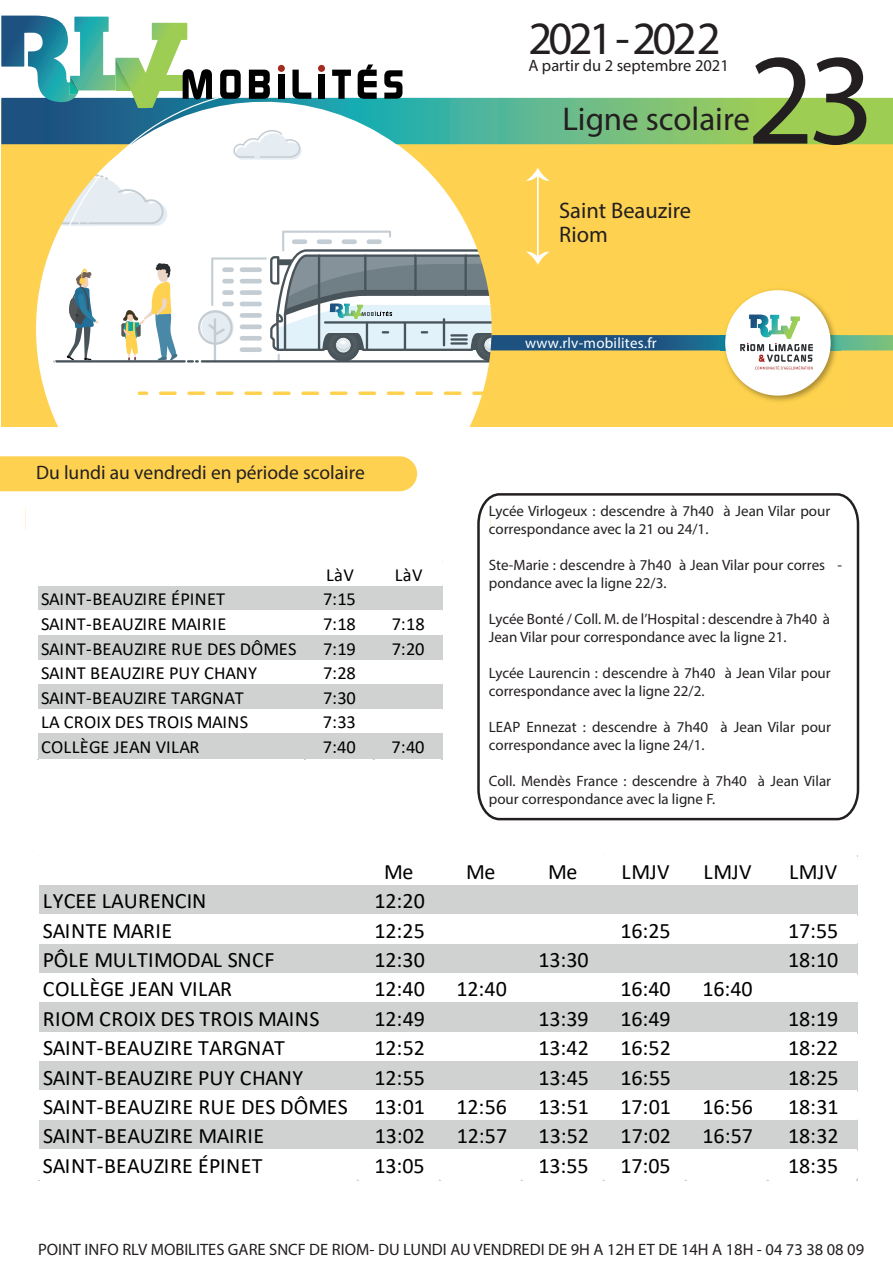
<style>
.page{position:relative;width:893px;height:1263px;background:#fff}
.page>*{position:absolute;margin:0;border:0;box-sizing:border-box;transform-origin:0 0}
.t1{font:130.5px "Myriad Pro";color:#231f20}
.t2{font:46.5px "Myriad Pro";letter-spacing:-.08em;color:#231f20}
.t3{font:33px "Myriad Pro";color:#231f20}
.t4{font:22.5px/24px "Myriad Pro";color:#231f20}
.t5{font:22.05px "Calibri";letter-spacing:-.005em;color:#000001}
.t6{font:700 19.5px "Myriad Pro";color:#231f20}
.t7{font:18.45px "Calibri";letter-spacing:.01em;color:#000001}
.t8{font:16.5px "Myriad Pro";color:#231f20}
.t9{font:600 15px/18px "Myriad Pro";color:#231f20}
.t10{font:15px "Myriad Pro";letter-spacing:.015em;color:#fff}
</style>
<div class="page">
<svg style="left:1px;top:71px;width:892px;height:356px;fill:#fed250"></svg>
<svg style="left:1px;top:145px;width:48px;height:282px;background:#fed55f"></svg>
<img style="left:720px;top:370px;width:120px;height:35px">
<div style="left:725px;top:290px;width:106px;height:106px;background:#fff;border-radius:50%"></div>
<svg style="left:1px;top:86px;width:892px;height:58px"></svg>
<svg style="left:49px;top:89px;width:412px;height:403px"></svg>
<svg style="left:187px;top:168px;width:706px;height:202px"></svg>
<div style="left:0;top:456px;width:417px;height:35px;background:#fed250"></div>
<svg style="left:1px;top:16px;width:211px;height:92px"></svg>
<svg style="left:220px;top:70px;width:21px;height:29px"></svg>
<svg style="left:249px;top:70px;width:21px;height:29px"></svg>
<div style="left:278px;top:75px;width:6px;height:24px;background:#000"></div>
<svg style="left:292px;top:70px;width:19px;height:29px"></svg>
<div style="left:318px;top:75px;width:7px;height:24px;background:#000"></div>
<svg style="left:332px;top:70px;width:19px;height:29px"></svg>
<div style="left:278px;top:65px;width:7px;height:7px;background:#a32c22;border-radius:50%"></div>
<div style="left:318px;top:65px;width:7px;height:7px;background:#a32c22;border-radius:50%"></div>
<svg style="left:358px;top:65px;width:19px;height:34px"></svg>
<svg style="left:384px;top:70px;width:18px;height:29px"></svg>
<svg style="left:477px;top:493px;width:383px;height:328px"></svg>
<div style="left:38px;top:586px;width:405px;height:25px;background:#d0d1d1"></div>
<div style="left:38px;top:610px;width:405px;height:26px;background:#fff"></div>
<div style="left:38px;top:635px;width:405px;height:26px;background:#d0d1d1"></div>
<div style="left:38px;top:660px;width:405px;height:25px;background:#fff"></div>
<div style="left:38px;top:684px;width:405px;height:26px;background:#d0d1d1"></div>
<div style="left:38px;top:709px;width:405px;height:26px;background:#fff"></div>
<div style="left:38px;top:734px;width:405px;height:25px;background:#d0d1d1"></div>
<div style="left:39px;top:885px;width:819px;height:31px;background:#d0d1d1"></div>
<div style="left:39px;top:914px;width:819px;height:31px;background:#fff"></div>
<div style="left:39px;top:944px;width:819px;height:30px;background:#d0d1d1"></div>
<div style="left:39px;top:973px;width:819px;height:31px;background:#fff"></div>
<div style="left:39px;top:1002px;width:819px;height:31px;background:#d0d1d1"></div>
<div style="left:39px;top:1032px;width:819px;height:30px;background:#fff"></div>
<div style="left:39px;top:1061px;width:819px;height:31px;background:#d0d1d1"></div>
<div style="left:39px;top:1091px;width:819px;height:30px;background:#fff"></div>
<div style="left:39px;top:1120px;width:819px;height:31px;background:#d0d1d1"></div>
<div style="left:39px;top:1149px;width:819px;height:31px;background:#fff"></div>
<h2 class="t2" style="left:528px;top:10px;width:194px">2021 - 2022</h2>
<p class="t8" style="left:528px;top:55px;width:202px">A partir du 2 septembre 2021</p>
<h3 class="t3" style="left:562px;top:99px;width:189px">Ligne scolaire</h3>
<h1 class="t1" style="left:747px;top:19px;width:129px">23</h1>
<h3 class="t4" style="left:559px;top:198px;width:133px">Saint Beauzire<br>Riom</h3>
<h3 class="t6" style="left:36px;top:461px;width:330px">Du lundi au vendredi en période scolaire</h3>
<p class="t7" style="left:326px;top:562px;width:29px">LàV</p>
<p class="t7" style="left:395px;top:562px;width:29px">LàV</p>
<p class="t7" style="left:41px;top:586px;width:186px">SAINT-BEAUZIRE ÉPINET</p>
<p class="t7" style="left:323px;top:586px;width:34px">7:15</p>
<p class="t7" style="left:41px;top:611px;width:187px">SAINT-BEAUZIRE MAIRIE</p>
<p class="t7" style="left:323px;top:611px;width:34px">7:18</p>
<p class="t7" style="left:392px;top:611px;width:34px">7:18</p>
<p class="t7" style="left:41px;top:636px;width:257px">SAINT-BEAUZIRE RUE DES DÔMES</p>
<p class="t7" style="left:323px;top:636px;width:34px">7:19</p>
<p class="t7" style="left:392px;top:636px;width:34px">7:20</p>
<p class="t7" style="left:41px;top:660px;width:218px">SAINT BEAUZIRE PUY CHANY</p>
<p class="t7" style="left:323px;top:660px;width:34px">7:28</p>
<p class="t7" style="left:41px;top:685px;width:204px">SAINT-BEAUZIRE TARGNAT</p>
<p class="t7" style="left:323px;top:685px;width:34px">7:30</p>
<p class="t7" style="left:41px;top:709px;width:209px">LA CROIX DES TROIS MAINS</p>
<p class="t7" style="left:323px;top:709px;width:34px">7:33</p>
<p class="t7" style="left:41px;top:734px;width:160px">COLLÈGE JEAN VILAR</p>
<p class="t7" style="left:323px;top:734px;width:34px">7:40</p>
<p class="t7" style="left:392px;top:734px;width:34px">7:40</p>
<p class="t10" style="left:525px;top:334px;width:133px">www.rlv-mobilites.fr</p>
<p class="t9" style="left:489px;top:502px;width:343px">Lycée Virlogeux : descendre à 7h40 à Jean Vilar pour correspondance avec la 21 ou 24/1.</p>
<p class="t9" style="left:489px;top:556px;width:355px">Ste-Marie : descendre à 7h40 à Jean Vilar pour corres - pondance avec la ligne 22/3.</p>
<p class="t9" style="left:489px;top:610px;width:343px">Lycée Bonté / Coll. M. de l’Hospital : descendre à 7h40 à<br>Jean Vilar pour correspondance avec la ligne 21.</p>
<p class="t9" style="left:489px;top:664px;width:343px">Lycée Laurencin : descendre à 7h40 à Jean Vilar pour correspondance avec la ligne 22/2.</p>
<p class="t9" style="left:489px;top:718px;width:344px">LEAP Ennezat : descendre à 7h40 à Jean Vilar pour correspondance avec la ligne 24/1.</p>
<p class="t9" style="left:489px;top:772px;width:344px">Coll. Mendès France : descendre à 7h40 à Jean Vilar pour correspondance avec la ligne F.</p>
<h3 class="t5" style="left:384px;top:856px;width:31px">Me</h3>
<h3 class="t5" style="left:466px;top:856px;width:31px">Me</h3>
<h3 class="t5" style="left:548px;top:856px;width:31px">Me</h3>
<h3 class="t5" style="left:622px;top:856px;width:49px">LMJV</h3>
<h3 class="t5" style="left:704px;top:856px;width:49px">LMJV</h3>
<h3 class="t5" style="left:789px;top:856px;width:49px">LMJV</h3>
<h3 class="t5" style="left:43px;top:886px;width:165px">LYCEE LAURENCIN</h3>
<h3 class="t5" style="left:374px;top:886px;width:52px">12:20</h3>
<h3 class="t5" style="left:43px;top:915px;width:131px">SAINTE MARIE</h3>
<h3 class="t5" style="left:374px;top:915px;width:52px">12:25</h3>
<h3 class="t5" style="left:620px;top:915px;width:52px">16:25</h3>
<h3 class="t5" style="left:788px;top:915px;width:52px">17:55</h3>
<h3 class="t5" style="left:43px;top:944px;width:233px">PÔLE MULTIMODAL SNCF</h3>
<h3 class="t5" style="left:374px;top:944px;width:52px">12:30</h3>
<h3 class="t5" style="left:538px;top:944px;width:52px">13:30</h3>
<h3 class="t5" style="left:788px;top:944px;width:52px">18:10</h3>
<h3 class="t5" style="left:43px;top:974px;width:191px">COLLÈGE JEAN VILAR</h3>
<h3 class="t5" style="left:374px;top:974px;width:52px">12:40</h3>
<h3 class="t5" style="left:456px;top:974px;width:52px">12:40</h3>
<h3 class="t5" style="left:620px;top:974px;width:52px">16:40</h3>
<h3 class="t5" style="left:702px;top:974px;width:52px">16:40</h3>
<h3 class="t5" style="left:43px;top:1003px;width:278px">RIOM CROIX DES TROIS MAINS</h3>
<h3 class="t5" style="left:374px;top:1003px;width:52px">12:49</h3>
<h3 class="t5" style="left:538px;top:1003px;width:52px">13:39</h3>
<h3 class="t5" style="left:620px;top:1003px;width:52px">16:49</h3>
<h3 class="t5" style="left:788px;top:1003px;width:52px">18:19</h3>
<h3 class="t5" style="left:43px;top:1032px;width:243px">SAINT-BEAUZIRE TARGNAT</h3>
<h3 class="t5" style="left:374px;top:1032px;width:52px">12:52</h3>
<h3 class="t5" style="left:538px;top:1032px;width:52px">13:42</h3>
<h3 class="t5" style="left:620px;top:1032px;width:52px">16:52</h3>
<h3 class="t5" style="left:788px;top:1032px;width:52px">18:22</h3>
<h3 class="t5" style="left:43px;top:1062px;width:262px">SAINT-BEAUZIRE PUY CHANY</h3>
<h3 class="t5" style="left:375px;top:1062px;width:52px">12:55</h3>
<h3 class="t5" style="left:538px;top:1062px;width:52px">13:45</h3>
<h3 class="t5" style="left:620px;top:1062px;width:52px">16:55</h3>
<h3 class="t5" style="left:788px;top:1062px;width:52px">18:25</h3>
<h3 class="t5" style="left:43px;top:1091px;width:383px">SAINT-BEAUZIRE RUE DES DÔMES 13:01</h3>
<h3 class="t5" style="left:457px;top:1091px;width:52px">12:56</h3>
<h3 class="t5" style="left:539px;top:1091px;width:52px">13:51</h3>
<h3 class="t5" style="left:620px;top:1091px;width:52px">17:01</h3>
<h3 class="t5" style="left:702px;top:1091px;width:52px">16:56</h3>
<h3 class="t5" style="left:788px;top:1091px;width:52px">18:31</h3>
<h3 class="t5" style="left:43px;top:1121px;width:223px">SAINT-BEAUZIRE MAIRIE</h3>
<h3 class="t5" style="left:375px;top:1121px;width:52px">13:02</h3>
<h3 class="t5" style="left:457px;top:1121px;width:52px">12:57</h3>
<h3 class="t5" style="left:539px;top:1121px;width:52px">13:52</h3>
<h3 class="t5" style="left:621px;top:1121px;width:52px">17:02</h3>
<h3 class="t5" style="left:703px;top:1121px;width:52px">16:57</h3>
<h3 class="t5" style="left:788px;top:1121px;width:52px">18:32</h3>
<h3 class="t5" style="left:43px;top:1150px;width:221px">SAINT-BEAUZIRE ÉPINET</h3>
<h3 class="t5" style="left:374px;top:1150px;width:52px">13:05</h3>
<h3 class="t5" style="left:538px;top:1150px;width:52px">13:55</h3>
<h3 class="t5" style="left:620px;top:1150px;width:52px">17:05</h3>
<h3 class="t5" style="left:788px;top:1150px;width:52px">18:35</h3>
<p class="t8" style="left:38px;top:1239px;width:828px">POINT INFO RLV MOBILITES GARE SNCF DE RIOM- DU LUNDI AU VENDREDI DE 9H A 12H ET DE 14H A 18H - 04 73 38 08 09</p>
</div>
